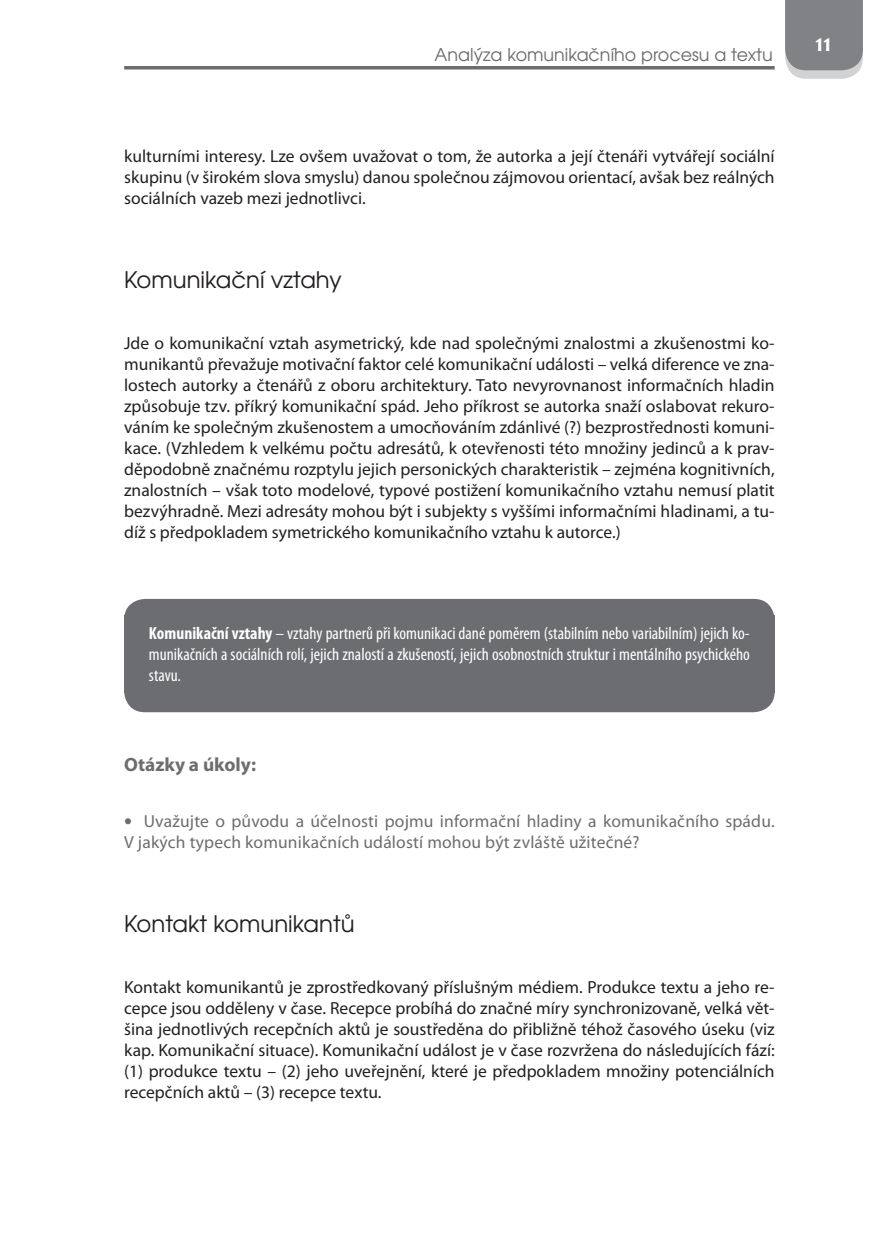
<style>
.page{position:relative;width:874px;height:1241px;background:#fff}
.page>*{position:absolute;margin:0;border:0;box-sizing:border-box;transform-origin:0 0}
.t1{font:700 24.5px "Candara";color:#fff}
.podtitul{font:22.75px "Te X Gyre Adventor";color:#231f20}
.Otazky_pojmy_nadpis{font:700 19.25px "Myriad Pro";color:#6c6d70}
.t2{font:17.5px/21px "Myriad Pro";color:#231f20;text-align:justify}
.pojem_nazev{font:condensed 17.5px/21px "Myriad Pro";color:#fff;text-align:justify}
.t3{font:17.5px/21px "Myriad Pro";letter-spacing:.01em;color:#6c6d70}
.t4{font:17.5px "Te X Gyre Adventor";color:#6c6d70}
.s1{font-weight:700}
.s2{font-family:"Tahoma"}
</style>
<div class="page">
<hr style="left:124px;top:66px;width:650px;height:3px;background:#6c6d70">
<svg style="left:785px;top:0;width:77px;height:79px;background:#8c8e91"></svg>
<div style="left:124px;top:598px;width:650px;height:114px;background:#6c6d70;border-radius:21px"></div>
<p class="t4" style="left:434px;top:41px;width:339px">Analýza komunikačního procesu a textu</p>
<p class="t2" style="left:124px;top:145px;width:651px">kulturními interesy. Lze ovšem uvažovat o tom, že autorka a její čtenáři vytvářejí sociální skupinu (v širokém slova smyslu) danou společnou zájmovou orientací, avšak bez reálných sociálních vazeb mezi jednotlivci.</p>
<p class="podtitul" style="left:124px;top:262px;width:219px">Komunikační vztahy</p>
<p class="t2" style="left:124px;top:332px;width:651px">Jde o komunikační vztah asymetrický, kde nad společnými znalostmi a zkušenostmi ko&shy;munikantů převažuje motivační faktor celé komunikační události – velká diference ve zna&shy;lostech autorky a čtenářů z oboru architektury. Tato nevyrovnanost informačních hladin způsobuje tzv. příkrý komunikační spád. Jeho příkrost se autorka snaží oslabovat rekuro&shy;váním ke společným zkušenostem a umocňováním zdánlivé (?) bezprostřednosti komuni&shy;kace. (Vzhledem k velkému počtu adresátů, k otevřenosti této množiny jedinců a k prav&shy;děpodobně značnému rozptylu jejich personických charakteristik – zejména kognitivních, znalostních – však toto modelové, typové postižení komunikačního vztahu nemusí platit bezvýhradně. Mezi adresáty mohou být i subjekty s vyššími informačními hladinami, a tu&shy;díž s předpokladem symetrického komunikačního vztahu k autorce.)</p>
<p class="pojem_nazev" style="left:149px;top:622px;width:602px"><span class="s1">Komunikační vztahy</span> – vztahy partnerů při komunikaci dané poměrem (stabilním nebo variabilním) jejich ko&shy;munikačních a sociálních rolí, jejich znalostí a zkušeností, jejich osobnostních struktur i mentálního psychického stavu.</p>
<p class="Otazky_pojmy_nadpis" style="left:124px;top:751px;width:133px">Otázky a úkoly:</p>
<p class="t3" style="left:124px;top:810px;width:651px"><span class="s2">•</span> Uvažujte o původu a účelnosti pojmu informační hladiny a komunikačního spádu.<br>V jakých typech komunikačních událostí mohou být zvláště užitečné?</p>
<p class="podtitul" style="left:124px;top:905px;width:232px">Kontakt komunikantů</p>
<p class="t2" style="left:124px;top:975px;width:651px">Kontakt komunikantů je zprostředkovaný příslušným médiem. Produkce textu a jeho re&shy;cepce jsou odděleny v čase. Recepce probíhá do značné míry synchronizovaně, velká vět&shy;šina jednotlivých recepčních aktů je soustředěna do přibližně téhož časového úseku (viz kap. Komunikační situace). Komunikační událost je v čase rozvržena do následujících fází: (1) produkce textu – (2) jeho uveřejnění, které je předpokladem množiny potenciálních recepčních aktů – (3) recepce textu.</p>
<h1 class="t1" style="left:814px;top:27px;width:18px">11</h1>
</div>
